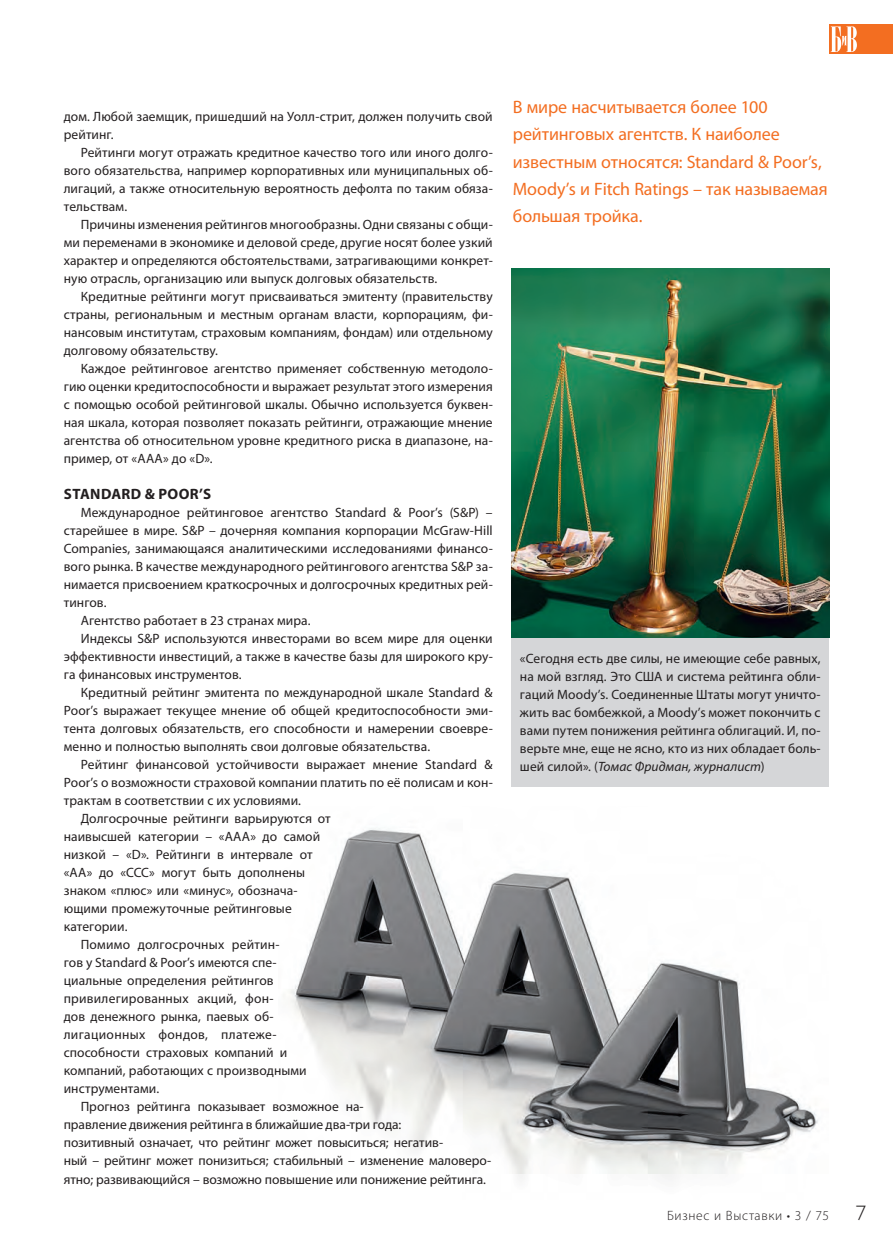
<style>
.page{position:relative;width:893px;height:1255px;background:#fff}
.page>*{position:absolute;margin:0;border:0;box-sizing:border-box;transform-origin:0 0}
.t1{font:21px "Gill Sans Light C";color:#231f20}
.t2{font:18px/27px "Myriad Pro";letter-spacing:-.005em;color:#f36e21}
.t3{font:700 15px "Myriad Pro";letter-spacing:.025em;color:#231f20}
.t4{font:13.5px/18px "Myriad Pro";letter-spacing:.005em;color:#231f20;text-align:justify}
.t5{font:13.5px "Myriad Pro";letter-spacing:.025em;color:#231f20}
.t6{font:300 13.5px "Myriad Pro";letter-spacing:.05em;color:#231f20}
.s1{font-style:italic}
</style>
<div class="page">
<div style="left:829px;top:24px;width:64px;height:30px;background:#f36e21"></div>
<svg style="left:831px;top:26px;width:26px;height:26px"></svg>
<img style="left:290px;top:828px;width:529px;height:352px">
<div style="left:511px;top:637px;width:318px;height:149px;background:#d5d6d8"></div>
<img style="left:511px;top:269px;width:318px;height:368px">
<p class="t4" style="left:64px;top:107px;width:430px">дом. Любой заемщик, пришедший на Уолл-стрит, должен получить свой</p>
<p class="t4" style="left:64px;top:125px;width:51px">рейтинг.</p>
<p class="t4" style="left:81px;top:143px;width:413px">Рейтинги могут отражать кредитное качество того или иного долго-</p>
<p class="t4" style="left:64px;top:161px;width:431px">вого обязательства, например корпоративных или муниципальных об-</p>
<p class="t4" style="left:64px;top:179px;width:431px">лигаций, а также относительную вероятность дефолта по таким обяза-</p>
<p class="t4" style="left:64px;top:197px;width:65px">тельствам.</p>
<p class="t4" style="left:81px;top:215px;width:413px">Причины изменения рейтингов многообразны. Одни связаны с общи-</p>
<p class="t4" style="left:64px;top:233px;width:430px">ми переменами в экономике и деловой среде, другие носят более узкий</p>
<p class="t4" style="left:64px;top:251px;width:431px">характер и определяются обстоятельствами, затрагивающими конкрет-</p>
<p class="t4" style="left:64px;top:269px;width:375px">ную отрасль, организацию или выпуск долговых обязательств.</p>
<p class="t4" style="left:81px;top:287px;width:413px">Кредитные рейтинги могут присваиваться эмитенту (правительству</p>
<p class="t4" style="left:64px;top:305px;width:431px">страны, региональным и местным органам власти, корпорациям, фи-</p>
<p class="t4" style="left:64px;top:323px;width:430px">нансовым институтам, страховым компаниям, фондам) или отдельному</p>
<p class="t4" style="left:64px;top:341px;width:156px">долговому обязательству.</p>
<p class="t4" style="left:81px;top:359px;width:413px">Каждое рейтинговое агентство применяет собственную методоло-</p>
<p class="t4" style="left:64px;top:377px;width:430px">гию оценки кредитоспособности и выражает результат этого измерения</p>
<p class="t4" style="left:64px;top:395px;width:431px">с помощью особой рейтинговой шкалы. Обычно используется буквен-</p>
<p class="t4" style="left:64px;top:413px;width:430px">ная шкала, которая позволяет показать рейтинги, отражающие мнение</p>
<p class="t4" style="left:64px;top:431px;width:431px">агентства об относительном уровне кредитного риска в диапазоне, на-</p>
<p class="t4" style="left:64px;top:449px;width:150px">пример, от «ААА» до «D».</p>
<p class="t3" style="left:64px;top:484px;width:148px">STANDARD &amp; POOR’S</p>
<p class="t4" style="left:81px;top:503px;width:413px">Международное рейтинговое агентство Standard &amp; Poor’s (S&amp;P) –</p>
<p class="t4" style="left:64px;top:521px;width:430px">старейшее в мире. S&amp;P – дочерняя компания корпорации McGraw-Hill</p>
<p class="t4" style="left:64px;top:539px;width:431px">Companies, занимающаяся аналитическими исследованиями финансо-</p>
<p class="t4" style="left:64px;top:557px;width:431px">вого рынка. В качестве международного рейтингового агентства S&amp;P за-</p>
<p class="t4" style="left:64px;top:575px;width:431px">нимается присвоением краткосрочных и долгосрочных кредитных рей-</p>
<p class="t4" style="left:64px;top:593px;width:44px">тингов.</p>
<p class="t4" style="left:81px;top:611px;width:231px">Агентство работает в 23 странах мира.</p>
<p class="t4" style="left:81px;top:629px;width:413px">Индексы S&amp;P используются инвесторами во всем мире для оценки</p>
<p class="t4" style="left:64px;top:647px;width:431px">эффективности инвестиций, а также в качестве базы для широкого кру-</p>
<p class="t4" style="left:64px;top:665px;width:179px">га финансовых инструментов.</p>
<p class="t4" style="left:81px;top:683px;width:413px">Кредитный рейтинг эмитента по международной шкале Standard &amp;</p>
<p class="t4" style="left:64px;top:701px;width:431px">Poor’s выражает текущее мнение об общей кредитоспособности эми-</p>
<p class="t4" style="left:64px;top:719px;width:431px">тента долговых обязательств, его способности и намерении своевре-</p>
<p class="t4" style="left:64px;top:737px;width:368px">менно и полностью выполнять свои долговые обязательства.</p>
<p class="t4" style="left:81px;top:755px;width:413px">Рейтинг финансовой устойчивости выражает мнение Standard &amp;</p>
<p class="t4" style="left:64px;top:773px;width:431px">Poor’s о возможности страховой компании платить по её полисам и кон-</p>
<p class="t4" style="left:64px;top:791px;width:239px">трактам в соответствии с их условиями.</p>
<p class="t4" style="left:81px;top:809px;width:251px">Долгосрочные рейтинги варьируются от</p>
<p class="t4" style="left:64px;top:827px;width:258px">наивысшей категории – «ААА» до самой</p>
<p class="t4" style="left:64px;top:845px;width:250px">низкой – «D». Рейтинги в интервале от</p>
<p class="t4" style="left:64px;top:863px;width:243px">«АА» до «ССС» могут быть дополнены</p>
<p class="t4" style="left:64px;top:881px;width:235px">знаком «плюс» или «минус», обознача-</p>
<p class="t4" style="left:64px;top:899px;width:229px">ющими промежуточные рейтинговые</p>
<p class="t4" style="left:64px;top:917px;width:65px">категории.</p>
<p class="t4" style="left:81px;top:935px;width:200px">Помимо долгосрочных рейтин-</p>
<p class="t4" style="left:64px;top:953px;width:215px">гов у Standard &amp; Poor’s имеются спе-</p>
<p class="t4" style="left:64px;top:971px;width:211px">циальные определения рейтингов</p>
<p class="t4" style="left:64px;top:989px;width:212px">привилегированных акций, фон-</p>
<p class="t4" style="left:64px;top:1007px;width:212px">дов денежного рынка, паевых об-</p>
<p class="t5" style="left:64px;top:1026px;width:215px">лигационных фондов, платеже-</p>
<p class="t4" style="left:64px;top:1043px;width:225px">способности страховых компаний и</p>
<p class="t4" style="left:64px;top:1061px;width:244px">компаний, работающих с производными</p>
<p class="t4" style="left:64px;top:1079px;width:97px">инструментами.</p>
<p class="t4" style="left:81px;top:1097px;width:284px">Прогноз рейтинга показывает возможное на-</p>
<p class="t4" style="left:64px;top:1115px;width:339px">правление движения рейтинга в ближайшие два-три года:</p>
<p class="t4" style="left:64px;top:1133px;width:381px">позитивный означает, что рейтинг может повыситься; негатив-</p>
<p class="t4" style="left:64px;top:1151px;width:429px">ный – рейтинг может понизиться; стабильный – изменение маловеро-</p>
<p class="t4" style="left:64px;top:1169px;width:424px">ятно; развивающийся – возможно повышение или понижение рейтинга.</p>
<p class="t2" style="left:513px;top:94px;width:316px">В мире насчитывается более 100 рейтинговых агентств. К наиболее известным относятся: Standard &amp; Poor’s,<br>Moody’s и Fitch Ratings – так называемая большая тройка.</p>
<p class="t4" style="left:520px;top:649px;width:302px">«Сегодня есть две силы, не имеющие себе равных, на мой взгляд. Это США и система рейтинга обли&shy;гаций Moody’s. Соединенные Штаты могут уничто&shy;жить вас бомбежкой, а Moody’s может покончить с вами путем понижения рейтинга облигаций. И, по&shy;верьте мне, еще не ясно, кто из них обладает боль&shy;шей силой». (<span class="s1">Томас Фридман, журналист</span>)</p>
<p class="t6" style="left:667px;top:1206px;width:164px">Бизнес и Выставки • 3 / 75</p>
<p class="t1" style="left:856px;top:1200px;width:12px">7</p>
</div>
